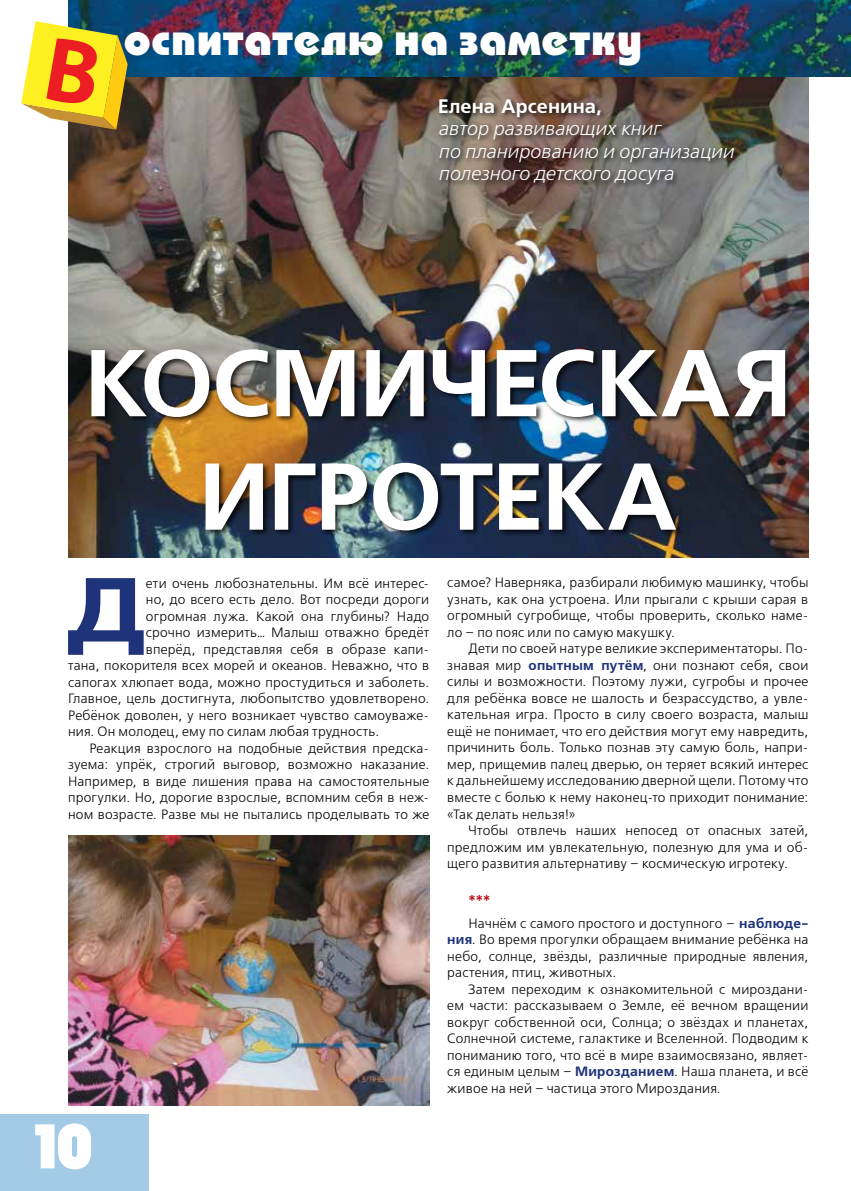
<style>
.page{position:relative;width:851px;height:1191px;background:#fff}
.page>*{position:absolute;margin:0;border:0;box-sizing:border-box;transform-origin:0 0}
.t1{font:700 94.5px/113.4px "Free Set C";letter-spacing:-.015em;color:#fff;text-align:center}
.t2{font:700 90.6px "Free Set C";color:#1e3379;scale:1.19 1}
.t3{font:800 69px "Bauhaus";color:#fff}
.t4{font:800 45px "Bauhaus C";letter-spacing:.015em;color:#fff}
.t5{font:italic 19.5px/22.5px "Free Set C";letter-spacing:-.005em;color:#fff}
.t6{font:700 19.5px "Free Set C";letter-spacing:.005em;color:#fff}
.t7{font:700 15px "Free Set C";color:#ba141a}
.t8{font:13.5px/16.5px "Free Set C";letter-spacing:.015em;color:#000;text-align:justify}
.s1{font-weight:700;color:#1e3379}
</style>
<div class="page">
<div style="left:0;top:1114px;width:149px;height:77px;background:#a4cbe6"></div>
<img style="left:68px;top:77px;width:740px;height:481px">
<img style="left:68px;top:0;width:782px;height:77px">
<svg style="left:21px;top:21px;width:107px;height:109px"></svg>
<div style="left:438px;top:97px;width:303px;height:95px;background:#000;opacity:.75"></div>
<div style="left:90px;top:349px;width:702px;height:189px;background:#000;opacity:.75"></div>
<img style="left:68px;top:835px;width:361px;height:271px">
<h3 class="t4" style="left:123px;top:13px;width:520px">оспитателю на заметку</h3>
<h3 class="t6" style="left:438px;top:95px;width:165px">Елена Арсенина,</h3>
<h3 class="t5" style="left:438px;top:118px;width:297px">автор развивающих книг<br>по планированию и организации полезного детского досуга</h3>
<h1 class="t1" style="left:85px;top:330px;width:708px">КОСМИЧЕСКАЯ<br>ИГРОТЕКА</h1>
<h2 class="t2" style="left:66px;top:558px;width:69px">Д</h2>
<p class="t8" style="left:146px;top:575px;width:285px">ети очень любознательны. Им всё интерес-</p>
<p class="t8" style="left:146px;top:592px;width:285px">но, до всего есть дело. Вот посреди дороги</p>
<p class="t8" style="left:146px;top:608px;width:285px">огромная лужа. Какой она глубины? Надо</p>
<p class="t8" style="left:146px;top:625px;width:285px">срочно измерить… Малыш отважно бредёт</p>
<p class="t8" style="left:146px;top:641px;width:285px">вперёд, представляя себя в образе капи-</p>
<p class="t8" style="left:68px;top:658px;width:362px">тана, покорителя всех морей и океанов. Неважно, что в</p>
<p class="t8" style="left:68px;top:674px;width:362px">сапогах хлюпает вода, можно простудиться и заболеть.</p>
<p class="t8" style="left:68px;top:690px;width:362px">Главное, цель достигнута, любопытство удовлетворено.</p>
<p class="t8" style="left:68px;top:707px;width:362px">Ребёнок доволен, у него возникает чувство самоуваже-</p>
<p class="t8" style="left:68px;top:723px;width:313px">ния. Он молодец, ему по силам любая трудность.</p>
<p class="t8" style="left:89px;top:740px;width:341px">Реакция взрослого на подобные действия предска-</p>
<p class="t8" style="left:68px;top:756px;width:362px">зуема: упрёк, строгий выговор, возможно наказание.</p>
<p class="t8" style="left:68px;top:773px;width:362px">Например, в виде лишения права на самостоятельные</p>
<p class="t8" style="left:68px;top:789px;width:362px">прогулки. Но, дорогие взрослые, вспомним себя в неж-</p>
<p class="t8" style="left:68px;top:806px;width:362px">ном возрасте. Разве мы не пытались проделывать то же</p>
<h3 class="t3" style="left:35px;top:1110px;width:59px">10</h3>
<p class="t8" style="left:447px;top:575px;width:362px">самое? Наверняка, разбирали любимую машинку, чтобы узнать, как она устроена. Или прыгали с крыши сарая в огромный сугробище, чтобы проверить, сколько наме&shy;ло – по пояс или по самую макушку.</p>
<p class="t8" style="left:447px;top:641px;width:362px;text-indent:21px">Дети по своей натуре великие экспериментаторы. По&shy;знавая мир <span class="s1">опытным путём</span>, они познают себя, свои силы и возможности. Поэтому лужи, сугробы и прочее для ребёнка вовсе не шалость и безрассудство, а увле&shy;кательная игра. Просто в силу своего возраста, малыш ещё не понимает, что его действия могут ему навредить, причинить боль. Только познав эту самую боль, напри&shy;мер, прищемив палец дверью, он теряет всякий интерес к дальнейшему исследованию дверной щели. Потому что вместе с болью к нему наконец-то приходит понимание: «Так делать нельзя!»</p>
<p class="t8" style="left:447px;top:822px;width:362px;text-indent:21px">Чтобы отвлечь наших непосед от опасных затей, предложим им увлекательную, полезную для ума и об&shy;щего развития альтернативу – космическую игротеку.</p>
<p class="t7" style="left:468px;top:889px;width:23px">***</p>
<p class="t8" style="left:447px;top:915px;width:362px;text-indent:21px">Начнём с самого простого и доступного – <span class="s1">наблюде&shy;ния</span>. Во время прогулки обращаем внимание ребёнка на небо, солнце, звёзды, различные природные явления, растения, птиц, животных.</p>
<p class="t8" style="left:447px;top:981px;width:362px;text-indent:21px">Затем переходим к ознакомительной с мироздани&shy;ем части: рассказываем о Земле, её вечном вращении вокруг собственной оси, Солнца; о звёздах и планетах, Солнечной системе, галактике и Вселенной. Подводим к пониманию того, что всё в мире взаимосвязано, являет&shy;ся единым целым – <span class="s1">Мирозданием</span>. Наша планета, и всё живое на ней – частица этого Мироздания.</p>
</div>
